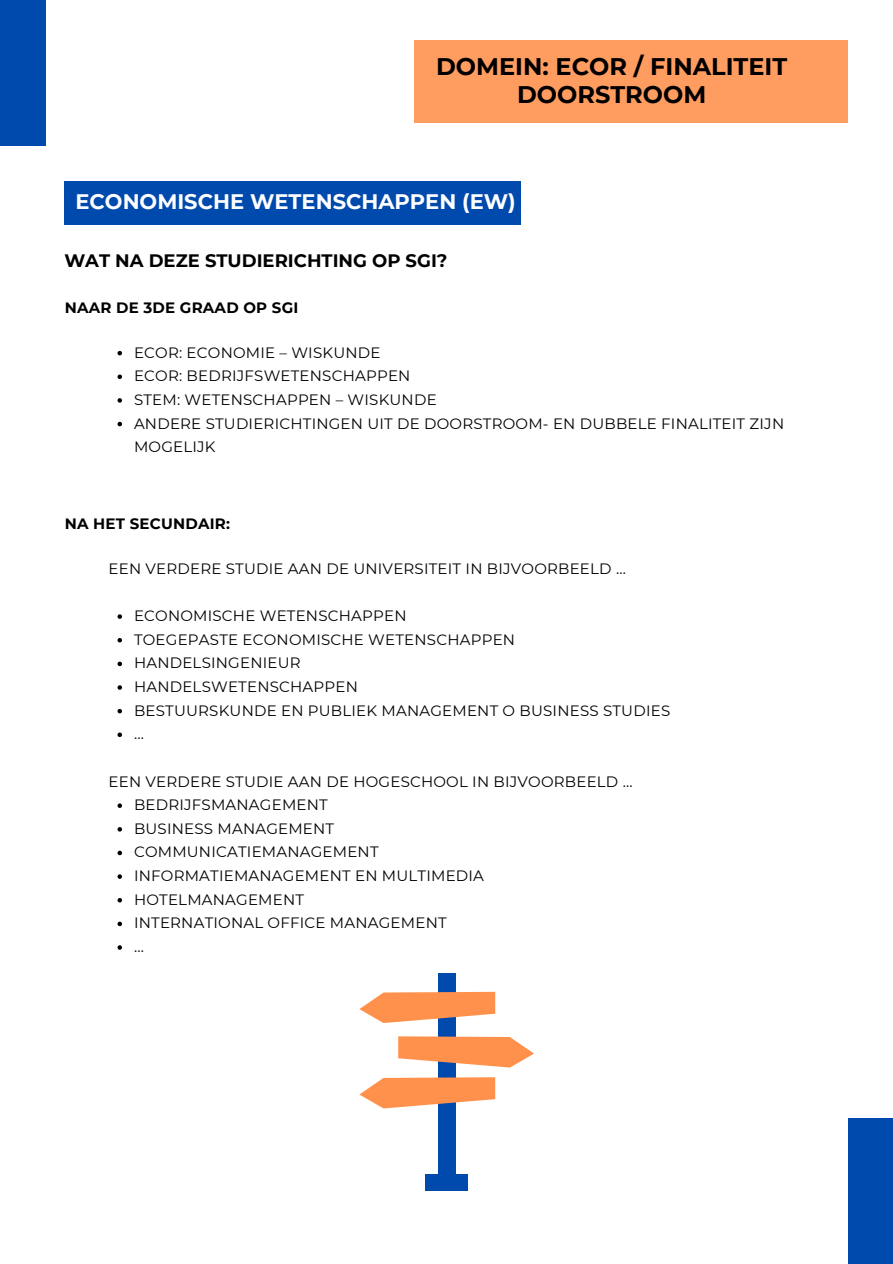
<style>
.page{position:relative;width:893px;height:1264px;background:#fff}
.page>*{position:absolute;margin:0;border:0;box-sizing:border-box;transform-origin:0 0}
.t1{font:700 24px/28.2px "Montserrat";color:#000;text-align:center}
.t2{font:700 21px "Montserrat";color:#fefeff}
.t3{font:700 18px "Montserrat";color:#000}
.t4{font:15px/23.7px "Montserrat";letter-spacing:.015em;color:#000}
.t5{font:700 15px "Montserrat";letter-spacing:.015em;color:#000}
</style>
<div class="page">
<div style="left:0;top:0;width:46px;height:145px;background:#004aad"></div>
<div style="left:847px;top:1118px;width:45px;height:145px;background:#004aad"></div>
<div style="left:414px;top:40px;width:433px;height:83px;background:#ff9c5f"></div>
<div style="left:64px;top:181px;width:456px;height:43px;background:#004aad"></div>
<div style="left:438px;top:973px;width:17px;height:211px;background:#004aad"></div>
<svg style="left:359px;top:991px;width:136px;height:32px"></svg>
<svg style="left:359px;top:1077px;width:136px;height:31px"></svg>
<svg style="left:398px;top:1036px;width:135px;height:31px"></svg>
<div style="left:425px;top:1174px;width:43px;height:16px;background:#004aad"></div>
<svg style="left:117px;top:351px;width:5px;height:4px"></svg>
<svg style="left:117px;top:374px;width:5px;height:5px"></svg>
<svg style="left:117px;top:398px;width:5px;height:4px"></svg>
<svg style="left:117px;top:422px;width:5px;height:4px"></svg>
<svg style="left:117px;top:614px;width:5px;height:5px"></svg>
<svg style="left:117px;top:638px;width:5px;height:4px"></svg>
<svg style="left:117px;top:661px;width:5px;height:5px"></svg>
<svg style="left:117px;top:685px;width:5px;height:4px"></svg>
<svg style="left:117px;top:709px;width:5px;height:4px"></svg>
<svg style="left:117px;top:732px;width:5px;height:5px"></svg>
<svg style="left:117px;top:803px;width:5px;height:5px"></svg>
<svg style="left:117px;top:827px;width:5px;height:4px"></svg>
<svg style="left:117px;top:850px;width:5px;height:5px"></svg>
<svg style="left:117px;top:874px;width:5px;height:4px"></svg>
<svg style="left:117px;top:898px;width:5px;height:4px"></svg>
<svg style="left:117px;top:921px;width:5px;height:5px"></svg>
<svg style="left:117px;top:945px;width:5px;height:4px"></svg>
<h1 class="t1" style="left:436px;top:52px;width:352px">DOMEIN: ECOR / FINALITEIT<br>DOORSTROOM</h1>
<h3 class="t2" style="left:75px;top:188px;width:442px">ECONOMISCHE WETENSCHAPPEN (EW)</h3>
<h2 class="t3" style="left:64px;top:249px;width:384px">WAT NA DEZE STUDIERICHTING OP SGI?</h2>
<h4 class="t5" style="left:65px;top:298px;width:235px">NAAR DE 3DE GRAAD OP SGI</h4>
<p class="t4" style="left:134px;top:340px;width:248px">ECOR: ECONOMIE – WISKUNDE</p>
<p class="t4" style="left:134px;top:364px;width:278px">ECOR: BEDRIJFSWETENSCHAPPEN</p>
<p class="t4" style="left:134px;top:388px;width:304px">STEM: WETENSCHAPPEN – WISKUNDE</p>
<p class="t4" style="left:134px;top:411px;width:651px">ANDERE STUDIERICHTINGEN UIT DE DOORSTROOM- EN DUBBELE FINALITEIT ZIJN<br>MOGELIJK</p>
<h4 class="t5" style="left:65px;top:515px;width:167px">NA HET SECUNDAIR:</h4>
<h5 class="t4" style="left:108px;top:556px;width:519px">EEN VERDERE STUDIE AAN DE UNIVERSITEIT IN BIJVOORBEELD ...</h5>
<p class="t4" style="left:134px;top:604px;width:274px">ECONOMISCHE WETENSCHAPPEN</p>
<p class="t4" style="left:134px;top:627px;width:382px">TOEGEPASTE ECONOMISCHE WETENSCHAPPEN</p>
<p class="t4" style="left:134px;top:651px;width:168px">HANDELSINGENIEUR</p>
<p class="t4" style="left:134px;top:674px;width:225px">HANDELSWETENSCHAPPEN</p>
<p class="t4" style="left:134px;top:698px;width:537px">BESTUURSKUNDE EN PUBLIEK MANAGEMENT O BUSINESS STUDIES</p>
<p class="t4" style="left:134px;top:722px;width:11px">...</p>
<h5 class="t4" style="left:108px;top:769px;width:525px">EEN VERDERE STUDIE AAN DE HOGESCHOOL IN BIJVOORBEELD ...</h5>
<p class="t4" style="left:134px;top:793px;width:195px">BEDRIJFSMANAGEMENT</p>
<p class="t4" style="left:134px;top:816px;width:202px">BUSINESS MANAGEMENT</p>
<p class="t4" style="left:134px;top:840px;width:246px">COMMUNICATIEMANAGEMENT</p>
<p class="t4" style="left:134px;top:863px;width:351px">INFORMATIEMANAGEMENT EN MULTIMEDIA</p>
<p class="t4" style="left:134px;top:887px;width:171px">HOTELMANAGEMENT</p>
<p class="t4" style="left:134px;top:911px;width:314px">INTERNATIONAL OFFICE MANAGEMENT</p>
<p class="t4" style="left:134px;top:934px;width:11px">...</p>
</div>
